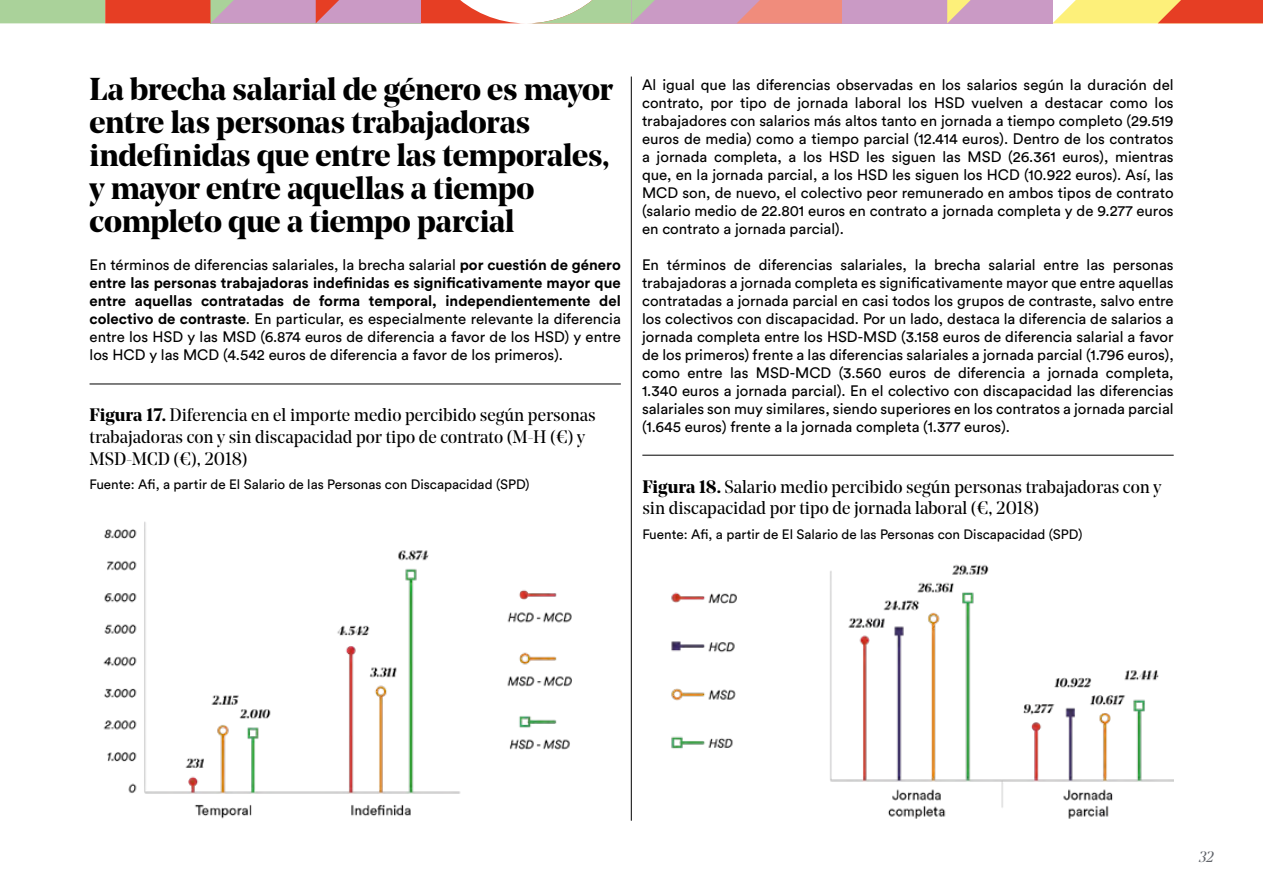
<style>
.page{position:relative;width:1263px;height:893px;background:#fff}
.page>*{position:absolute;margin:0;border:0;box-sizing:border-box;transform-origin:0 0}
.t1{font:700 31.5px/33px "Noe Display";letter-spacing:-.01em;color:#000}
.t2{font:18px/21.6px "Noe Display";color:#000}
.t3{font:15px/18px "Circular Std";color:#000;text-align:justify}
.t4{font:italic 15px "Noe Display";color:#61646a}
.t5{font:13.5px "Circular Std";color:#000}
.s1{font-weight:700}
</style>
<div class="page">
<div style="left:631px;top:0;width:211px;height:23px;background:#ca9ac5"></div>
<svg style="left:0;top:0;width:655px;height:23px"></svg>
<svg style="left:737px;top:0;width:105px;height:23px;background:#eb8d83"></svg>
<div style="left:842px;top:0;width:210px;height:23px;background:#ca9ac5"></div>
<svg style="left:947px;top:0;width:316px;height:23px"></svg>
<hr style="left:631px;top:77px;width:1px;height:744px;background:#000">
<hr style="left:90px;top:384px;width:531px;height:1px;background:#000">
<hr style="left:642px;top:455px;width:532px;height:1px;background:#000">
<img style="left:103px;top:521px;width:469px;height:298px">
<img style="left:671px;top:564px;width:502px;height:255px">
<h4 class="t1" style="left:90px;top:72px;width:525px">La brecha salarial de género es mayor entre las personas trabajadoras indefinidas que entre las temporales, y mayor entre aquellas a tiempo completo que a tiempo parcial</h4>
<p class="t3" style="left:90px;top:256px;width:533px">En términos de diferencias salariales, la brecha salarial <span class="s1">por cuestión de género entre las personas trabajadoras indefinidas es significativamente mayor que entre aquellas contratadas de forma temporal, independientemente del colectivo de contraste</span>. En particular, es especialmente relevante la diferencia entre los HSD y las MSD (6.874 euros de diferencia a favor de los HSD) y entre los HCD y las MCD (4.542 euros de diferencia a favor de los primeros).</p>
<p class="t2" style="left:90px;top:404px;width:508px"><span class="s1">Figura 17.</span> Diferencia en el importe medio percibido según personas trabajadoras con y sin discapacidad por tipo de contrato (M-H (€) y<br>MSD-MCD (€), 2018)</p>
<p class="t5" style="left:90px;top:476px;width:442px">Fuente: Afi, a partir de El Salario de las Personas con Discapacidad (SPD)</p>
<p class="t3" style="left:642px;top:76px;width:533px">Al igual que las diferencias observadas en los salarios según la duración del contrato, por tipo de jornada laboral los HSD vuelven a destacar como los trabajadores con salarios más altos tanto en jornada a tiempo completo (29.519 euros de media) como a tiempo parcial (12.414 euros). Dentro de los contratos a jornada completa, a los HSD les siguen las MSD (26.361 euros), mientras que, en la jornada parcial, a los HSD les siguen los HCD (10.922 euros). Así, las MCD son, de nuevo, el colectivo peor remunerado en ambos tipos de contrato (salario medio de 22.801 euros en contrato a jornada completa y de 9.277 euros en contrato a jornada parcial).</p>
<p class="t3" style="left:642px;top:256px;width:533px">En términos de diferencias salariales, la brecha salarial entre las personas trabajadoras a jornada completa es significativamente mayor que entre aquellas contratadas a jornada parcial en casi todos los grupos de contraste, salvo entre los colectivos con discapacidad. Por un lado, destaca la diferencia de salarios a jornada completa entre los HSD-MSD (3.158 euros de diferencia salarial a favor de los primeros) frente a las diferencias salariales a jornada parcial (1.796 euros), como entre las MSD-MCD (3.560 euros de diferencia a jornada completa, 1.340 euros a jornada parcial). En el colectivo con discapacidad las diferencias salariales son muy similares, siendo superiores en los contratos a jornada parcial (1.645 euros) frente a la jornada completa (1.377 euros).</p>
<p class="t2" style="left:642px;top:475px;width:520px"><span class="s1">Figura 18.</span> Salario medio percibido según personas trabajadoras con y sin discapacidad por tipo de jornada laboral (€, 2018)</p>
<p class="t5" style="left:642px;top:526px;width:442px">Fuente: Afi, a partir de El Salario de las Personas con Discapacidad (SPD)</p>
<p class="t4" style="left:1199px;top:848px;width:16px">32</p>
</div>
